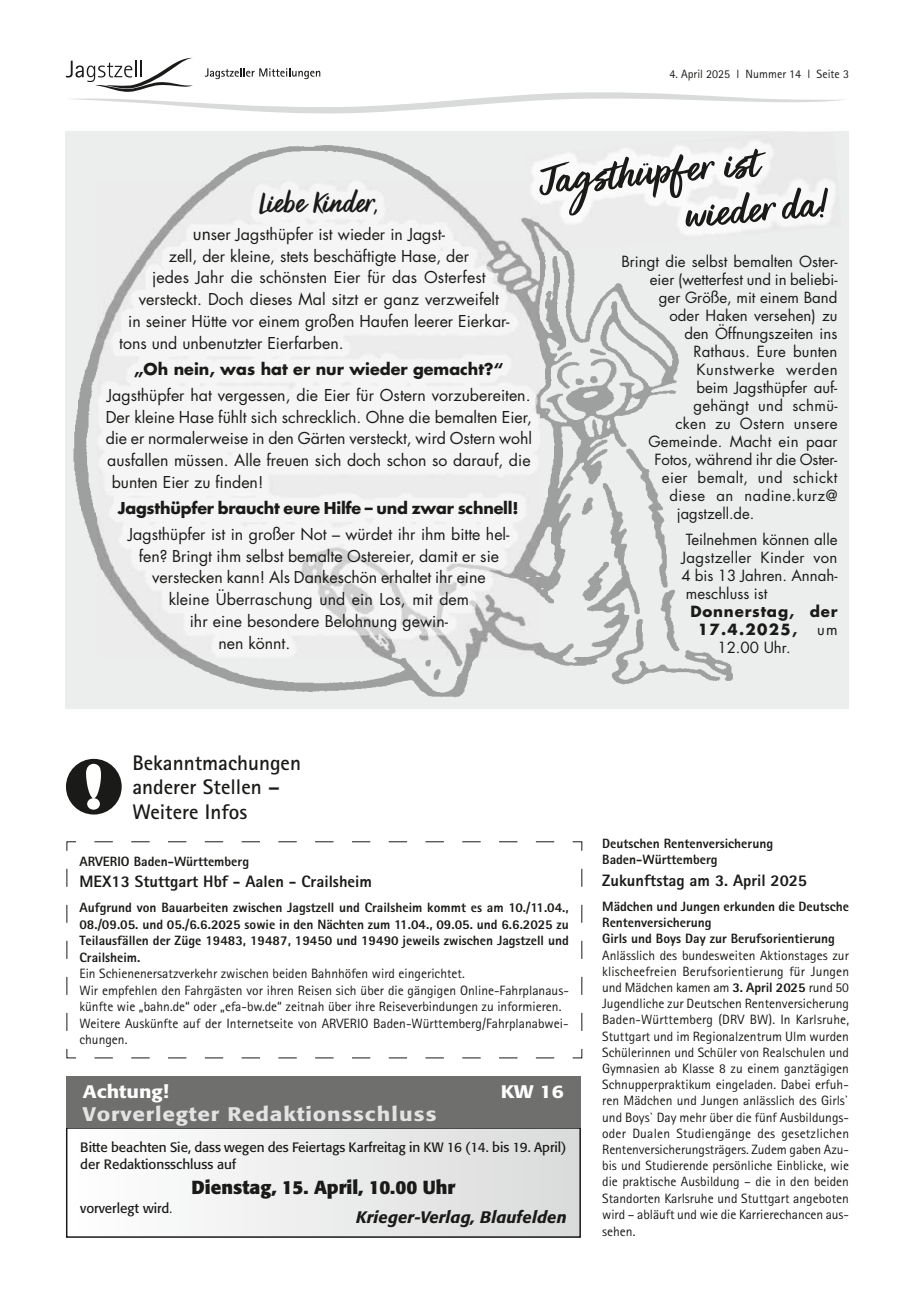
<style>
.page{position:relative;width:915px;height:1297px;background:#fff}
.page>*{position:absolute;margin:0;border:0;box-sizing:border-box;transform-origin:0 0}
.t1{font:42.15px/46.5px "Viva Beautiful E";color:#1a1a18;scale:1.1 1}
.t2{font:31.8px "Viva Beautiful E";color:#1a1a18}
.t3{font:700 21.15px/24.2px "Agfa Rotis Sans Serif";color:#1a1a18}
.t4{font:500 19.5px "Formata";letter-spacing:.035em;color:#e3e3e3;scale:1.15 1}
.t5{font:700 18.75px "Formata";color:#1a1a18}
.t6{font:500 18px "Formata";color:#fff;scale:1.15 1}
.t7{font:800 16.5px "Agfa Rotis Sans Serif";color:#1a1a18}
.t8{font:italic 500 16.5px "Formata";letter-spacing:.01em;color:#1a1a18}
.t9{font:15.9px "Futura";color:#1a1a18}
.t10{font:700 15.9px "Futura";letter-spacing:-.015em;color:#1a1a18}
.t11{font:15px "Futura";color:#1a1a18}
.t12{font:15px "Futura";letter-spacing:.02em;color:#1a1a18}
.t13{font:15px "Futura";letter-spacing:.025em;color:#1a1a18}
.t14{font:15px "Futura";letter-spacing:.035em;color:#1a1a18}
.t15{font:700 15px/18px "Futura";letter-spacing:.055em;color:#1a1a18}
.t16{font:13.5px/16.2px "Agfa Rotis Sans Serif";color:#1a1a18;text-align:justify}
.t17{font:800 13.5px/16.5px "Agfa Rotis Sans Serif";color:#1a1a18}
.t18{font:13.5px/16.5px "Formata";color:#1a1a18}
.t19{font:12px "Agfa Rotis Sans Serif";color:#1a1a18}
.s1{font-size:17.4px}
.s2{font-family:"Agfa Rotis Sans Serif"}
.s3{font-weight:800}
</style>
<div class="page">
<svg style="left:66px;top:58px;width:780px;height:55px"></svg>
<div style="left:572px;top:60px;width:276px;height:27px;background:#fff"></div>
<div style="left:66px;top:759px;width:56px;height:55px;background:#1a1a18;border-radius:50%"></div>
<svg style="left:86px;top:764px;width:15px;height:46px"></svg>
<div style="left:66px;top:132px;width:782px;height:577px;background:#eceded"></div>
<img style="left:73px;top:145px;width:660px;height:553px">
<img style="left:98px;top:181px;width:441px;height:476px">
<img style="left:742px;top:141px;width:93px;height:88px">
<img style="left:525px;top:145px;width:216px;height:108px">
<img style="left:528px;top:181px;width:11px;height:72px">
<div style="left:67px;top:1128px;width:513px;height:109px;background:linear-gradient(to right,#fff,#dadada)"></div>
<div style="left:66px;top:1127px;width:514px;height:111px;border:2px solid #1a1a18"></div>
<div style="left:66px;top:1077px;width:514px;height:51px;background:#6f6f6e"></div>
<svg style="left:66px;top:841px;width:516px;height:218px"></svg>
<p class="t19" style="left:669px;top:67px;width:181px">4. April 2025 l Nummer 14 l Seite 3</p>
<h1 class="t1" style="left:678px;top:142px;width:132px;text-indent:-142px;rotate:-5deg">Jagsthüpfer ist wieder da!</h1>
<p class="t11" style="left:621px;top:251px;width:218px">Bringt die selbst bemalten Oster-</p>
<p class="t11" style="left:649px;top:269px;width:189px">eier (wetterfest und in beliebi-</p>
<p class="t11" style="left:658px;top:287px;width:180px">ger Größe, mit einem Band</p>
<p class="t11" style="left:669px;top:305px;width:170px">oder Haken versehen) zu</p>
<p class="t11" style="left:684px;top:323px;width:154px">den Öffnungszeiten ins</p>
<p class="t11" style="left:693px;top:341px;width:145px">Rathaus. Eure bunten</p>
<p class="t14" style="left:696px;top:359px;width:143px">Kunstwerke werden</p>
<p class="t11" style="left:696px;top:377px;width:142px">beim Jagsthüpfer auf-</p>
<p class="t13" style="left:693px;top:395px;width:146px">gehängt und schmü-</p>
<p class="t12" style="left:675px;top:413px;width:164px">cken zu Ostern unsere</p>
<p class="t11" style="left:648px;top:431px;width:191px">Gemeinde. Macht ein paar</p>
<p class="t11" style="left:654px;top:449px;width:184px">Fotos, während ihr die Oster-</p>
<p class="t13" style="left:661px;top:467px;width:177px">eier bemalt, und schickt</p>
<p class="t14" style="left:669px;top:485px;width:169px">diese an nadine.kurz@</p>
<p class="t11" style="left:676px;top:503px;width:79px">jagstzell.de.</p>
<p class="t11" style="left:685px;top:530px;width:153px">Teilnehmen können alle</p>
<p class="t12" style="left:681px;top:548px;width:158px">Jagstzeller Kinder von</p>
<p class="t11" style="left:681px;top:566px;width:157px">4 bis 13 Jahren. Annah-</p>
<p class="t11" style="left:685px;top:584px;width:83px">meschluss ist</p>
<p class="t15" style="left:697px;top:602px;width:141px;text-indent:-8px">Donnerstag, der<br>17.4.2025,</p>
<h2 class="t2" style="left:260px;top:181px;width:119px">Liebe Kinder,</h2>
<p class="t9" style="left:193px;top:223px;width:254px"><span class="s1">un</span>ser Jagsthüpfer ist wieder in Jagst-</p>
<p class="t9" style="left:169px;top:245px;width:302px">zell, der kleine, stets beschäftigte Hase, der</p>
<p class="t9" style="left:152px;top:267px;width:335px">jedes Jahr die schönsten Eier für das Osterfest</p>
<p class="t9" style="left:139px;top:288px;width:362px">versteckt. Doch dieses Mal sitzt er ganz verzweifelt</p>
<p class="t9" style="left:128px;top:310px;width:382px">in seiner Hütte vor einem großen Haufen leerer Eierkar-</p>
<p class="t9" style="left:119px;top:332px;width:226px">tons und unbenutzter Eierfarben.</p>
<p class="t10" style="left:134px;top:358px;width:371px">„Oh nein, was hat er nur wieder gemacht?“</p>
<p class="t9" style="left:107px;top:384px;width:425px">Jagsthüpfer hat vergessen, die Eier für Ostern vorzubereiten.</p>
<p class="t9" style="left:106px;top:406px;width:428px">Der kleine Hase fühlt sich schrecklich. Ohne die bemalten Eier,</p>
<p class="t9" style="left:106px;top:428px;width:427px">die er normalerweise in den Gärten versteckt, wird Ostern wohl</p>
<p class="t9" style="left:107px;top:449px;width:425px">ausfallen müssen. Alle freuen sich doch schon so darauf, die</p>
<p class="t9" style="left:112px;top:471px;width:153px">bunten Eier zu finden!</p>
<p class="t10" style="left:118px;top:497px;width:402px">Jagsthüpfer braucht eure Hilfe – und zwar schnell!</p>
<p class="t9" style="left:128px;top:523px;width:382px">Jagsthüpfer ist in großer Not – würdet ihr ihm bitte hel-</p>
<p class="t9" style="left:139px;top:545px;width:362px">fen? Bringt ihm selbst bemalte Ostereier, damit er sie</p>
<p class="t9" style="left:152px;top:567px;width:335px">verstecken kann! Als Dankeschön erhaltet ihr eine</p>
<p class="t9" style="left:169px;top:588px;width:302px">kleine Überraschung und ein Los, mit dem</p>
<p class="t9" style="left:190px;top:610px;width:260px">ihr eine besondere Belohnung gewin-</p>
<p class="t9" style="left:218px;top:632px;width:73px">nen könnt.</p>
<p class="t11" style="left:816px;top:620px;width:22px">um</p>
<p class="t11" style="left:717px;top:638px;width:75px">12.00 Uhr.</p>
<h3 class="t3" style="left:132px;top:751px;width:170px">Bekanntmachungen anderer Stellen –<br>Weitere Infos</h3>
<p class="t17" style="left:79px;top:853px;width:171px">ARVERIO Baden-Württemberg</p>
<p class="t7" style="left:79px;top:871px;width:294px">MEX13 Stuttgart Hbf - Aalen - Crailsheim</p>
<p class="t17" style="left:79px;top:899px;width:490px;text-align:justify">Aufgrund von Bauarbeiten zwischen Jagstzell und Crailsheim kommt es am 10./11.04., 08./09.05. und 05./6.6.2025 sowie in den Nächten zum 11.04., 09.05. und 6.6.2025 zu Teilausfällen der Züge 19483, 19487, 19450 und 19490 jeweils zwischen Jagstzell und Crailsheim.</p>
<p class="t16" style="left:79px;top:965px;width:491px;text-align:left">Ein Schienenersatzverkehr zwischen beiden Bahnhöfen wird eingerichtet.<br>Wir empfehlen den Fahrgästen vor ihren Reisen sich über die gängigen Online-Fahrplanaus&shy;künfte wie „bahn.de“ oder „efa-bw.de“ zeitnah über ihre Reiseverbindungen zu informieren.<br>Weitere Auskünfte auf der Internetseite von ARVERIO Baden-Württemberg/Fahrplanabwei&shy;chungen.</p>
<h3 class="t6" style="left:83px;top:1081px;width:76px">Achtung!</h3>
<h3 class="t6" style="left:500px;top:1081px;width:56px">KW 16</h3>
<h3 class="t4" style="left:83px;top:1102px;width:309px">Vorverlegter Redaktionsschluss</h3>
<p class="t18" style="left:80px;top:1139px;width:488px">Bitte beachten Sie, dass wegen des Feiertags Karfreitag in KW 16 (14. bis 19. April) der Redaktionsschluss auf</p>
<h3 class="t5" style="left:191px;top:1175px;width:265px">Dienstag, 15. April, 10.00 Uhr</h3>
<p class="t18" style="left:80px;top:1200px;width:93px">vorverlegt wird<span class="s2">.</span></p>
<p class="t8" style="left:356px;top:1207px;width:212px">Krieger-Verlag, Blaufelden</p>
<p class="t17" style="left:602px;top:835px;width:172px">Deutschen Rentenversicherung<br>Baden-Württemberg</p>
<p class="t7" style="left:602px;top:870px;width:206px">Zukunftstag am 3. April 2025</p>
<p class="t17" style="left:602px;top:898px;width:248px">Mädchen und Jungen erkunden die Deutsche<br>Rentenversicherung<br>Girls und Boys Day zur Berufsorientierung</p>
<p class="t16" style="left:602px;top:947px;width:248px">Anlässlich des bundesweiten Aktionstages zur klischeefreien Berufsorientierung für Jungen und Mädchen kamen am <span class="s3">3. April 2025</span> rund 50<br>Jugendliche zur Deutschen Rentenversicherung Baden-Württemberg (DRV BW). In Karlsruhe, Stuttgart und im Regionalzentrum Ulm wurden Schülerinnen und Schüler von Realschulen und Gymnasien ab Klasse 8 zu einem ganztägigen Schnupperpraktikum eingeladen. Dabei erfuh&shy;ren Mädchen und Jungen anlässlich des Girls` und Boys` Day mehr über die fünf Ausbildungs&shy;oder Dualen Studiengänge des gesetzlichen Rentenversicherungsträgers. Zudem gaben Azu&shy;bis und Studierende persönliche Einblicke, wie die praktische Ausbildung – die in den beiden Standorten Karlsruhe und Stuttgart angeboten wird – abläuft und wie die Karrierechancen aus&shy;sehen.</p>
</div>
